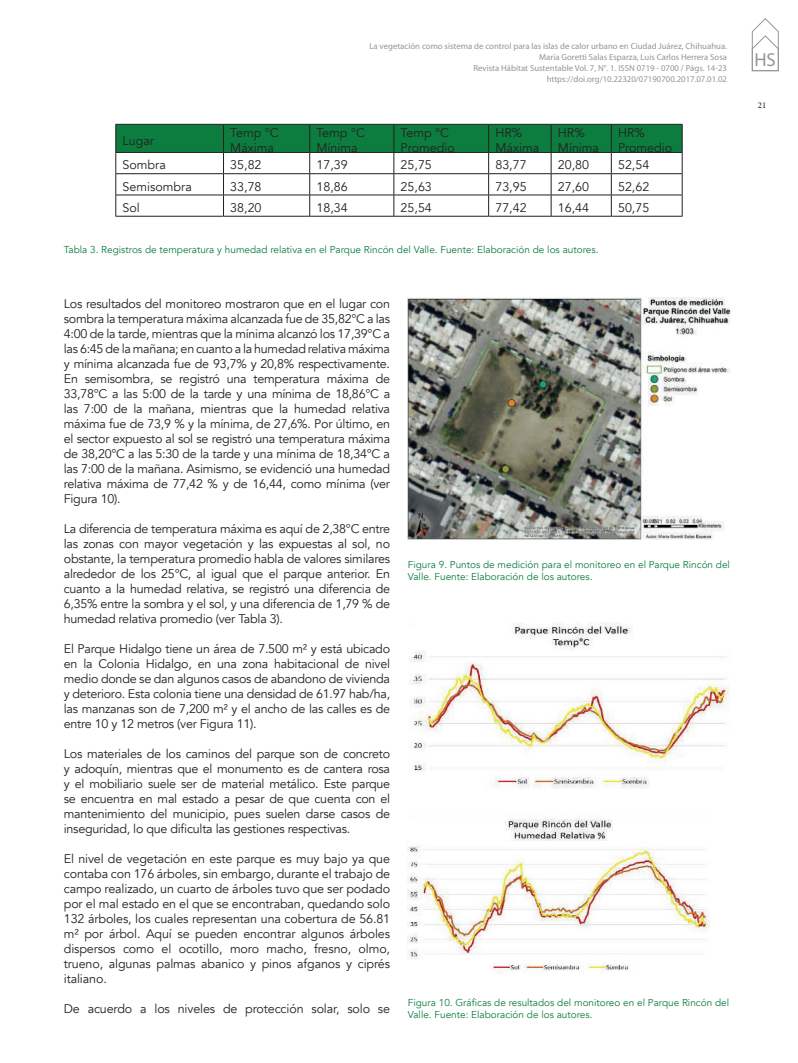
<style>
.page{position:relative;width:798px;height:1063px;background:#fff}
.page>*{position:absolute;margin:0;border:0;box-sizing:border-box;transform-origin:0 0}
.t1{font:18.75px "Myriad Pro";color:#939598}
.t2{font:12.5px/15px "Avenir";letter-spacing:-.02em;color:#231f20;text-align:justify}
.t3{font:12.5px/15px "Avenir";color:#231f20}
.t4{font:10px/12px "Avenir";color:#0c7d3e}
.t5{font:8.75px/11.2px "Myriad Pro";color:#939598;text-align:right}
.t6{font:8.75px "Minion Pro";color:#231f20}
</style>
<div class="page">
<svg style="left:751px;top:18px;width:27px;height:53px"></svg>
<img style="left:407px;top:298px;width:324px;height:242px">
<svg style="left:115px;top:124px;width:567px;height:92px"></svg>
<hr style="left:115px;top:216px;width:108px;height:1px;background:#231f20">
<hr style="left:223px;top:216px;width:86px;height:1px;background:#231f20">
<hr style="left:309px;top:216px;width:84px;height:1px;background:#231f20">
<hr style="left:393px;top:216px;width:95px;height:1px;background:#231f20">
<hr style="left:488px;top:216px;width:63px;height:1px;background:#231f20">
<hr style="left:551px;top:216px;width:60px;height:1px;background:#231f20">
<hr style="left:611px;top:216px;width:71px;height:1px;background:#231f20">
<img style="left:410px;top:623px;width:320px;height:165px">
<img style="left:407px;top:819px;width:303px;height:154px">
<p class="t5" style="left:369px;top:40px;width:359px">La vegetación como sistema de control para las islas de calor urbano en Ciudad Juárez, Chihuahua.<br>Maria Goretti Salas Esparza, Luis Carlos Herrera Sosa<br>Revista Hábitat Sustentable Vol. 7, N°. 1. ISSN 0719 - 0700 / Págs. 14-23 https://doi.org/10.22320/07190700.2017.07.01.02</p>
<p class="t2" style="left:122px;top:133px;width:33px">Lugar</p>
<p class="t3" style="left:230px;top:126px;width:50px">Temp °C<br>Máxima</p>
<p class="t3" style="left:316px;top:126px;width:50px">Temp °C<br>Mínima</p>
<p class="t3" style="left:400px;top:126px;width:56px">Temp °C<br>Promedio</p>
<p class="t3" style="left:495px;top:126px;width:45px">HR%<br>Máxima</p>
<p class="t3" style="left:557px;top:126px;width:43px">HR%<br>Mínima</p>
<p class="t3" style="left:617px;top:126px;width:56px">HR%<br>Promedio</p>
<p class="t2" style="left:122px;top:158px;width:45px">Sombra</p>
<p class="t2" style="left:230px;top:158px;width:33px">35,82</p>
<p class="t2" style="left:316px;top:158px;width:33px">17,39</p>
<p class="t2" style="left:400px;top:158px;width:33px">25,75</p>
<p class="t2" style="left:495px;top:158px;width:33px">83,77</p>
<p class="t2" style="left:557px;top:158px;width:33px">20,80</p>
<p class="t2" style="left:617px;top:158px;width:33px">52,54</p>
<p class="t3" style="left:122px;top:179px;width:71px">Semisombra</p>
<p class="t2" style="left:230px;top:179px;width:33px">33,78</p>
<p class="t2" style="left:316px;top:179px;width:33px">18,86</p>
<p class="t2" style="left:400px;top:179px;width:33px">25,63</p>
<p class="t2" style="left:495px;top:179px;width:33px">73,95</p>
<p class="t2" style="left:557px;top:179px;width:33px">27,60</p>
<p class="t2" style="left:617px;top:179px;width:33px">52,62</p>
<p class="t2" style="left:122px;top:200px;width:19px">Sol</p>
<p class="t2" style="left:230px;top:200px;width:33px">38,20</p>
<p class="t2" style="left:316px;top:200px;width:33px">18,34</p>
<p class="t2" style="left:400px;top:200px;width:33px">25,54</p>
<p class="t2" style="left:495px;top:200px;width:33px">77,42</p>
<p class="t2" style="left:557px;top:200px;width:33px">16,44</p>
<p class="t2" style="left:617px;top:200px;width:33px">50,75</p>
<p class="t4" style="left:64px;top:244px;width:536px">Tabla 3. Registros de temperatura y humedad relativa en el Parque Rincón del Valle. Fuente: Elaboración de los autores.</p>
<p class="t2" style="left:64px;top:296px;width:328px">Los resultados del monitoreo mostraron que en el lugar con sombra la temperatura máxima alcanzada fue de 35,82°C a las 4:00 de la tarde, mientras que la mínima alcanzó los 17,39°C a las 6:45 de la mañana; en cuanto a la humedad relativa máxima y mínima alcanzada fue de 93,7% y 20,8% respectivamente.<br>En semisombra, se registró una temperatura máxima de 33,78°C a las 5:00 de la tarde y una mínima de 18,86°C a las 7:00 de la mañana, mientras que la humedad relativa máxima fue de 73,9 % y la mínima, de 27,6%. Por último, en el sector expuesto al sol se registró una temperatura máxima de 38,20°C a las 5:30 de la tarde y una mínima de 18,34°C a las 7:00 de la mañana. Asimismo, se evidenció una humedad relativa máxima de 77,42 % y de 16,44, como mínima (ver Figura 10).</p>
<p class="t2" style="left:64px;top:521px;width:328px">La diferencia de temperatura máxima es aquí de 2,38°C entre las zonas con mayor vegetación y las expuestas al sol, no obstante, la temperatura promedio habla de valores similares alrededor de los 25°C, al igual que el parque anterior. En cuanto a la humedad relativa, se registró una diferencia de 6,35% entre la sombra y el sol, y una diferencia de 1,79 % de humedad relativa promedio (ver Tabla 3).</p>
<p class="t2" style="left:64px;top:641px;width:328px">El Parque Hidalgo tiene un área de 7.500 m² y está ubicado en la Colonia Hidalgo, en una zona habitacional de nivel medio donde se dan algunos casos de abandono de vivienda y deterioro. Esta colonia tiene una densidad de 61.97 hab/ha, las manzanas son de 7,200 m² y el ancho de las calles es de entre 10 y 12 metros (ver Figura 11).</p>
<p class="t2" style="left:64px;top:746px;width:328px">Los materiales de los caminos del parque son de concreto y adoquín, mientras que el monumento es de cantera rosa y el mobiliario suele ser de material metálico. Este parque se encuentra en mal estado a pesar de que cuenta con el mantenimiento del municipio, pues suelen darse casos de inseguridad, lo que dificulta las gestiones respectivas.</p>
<p class="t2" style="left:64px;top:851px;width:328px">El nivel de vegetación en este parque es muy bajo ya que contaba con 176 árboles, sin embargo, durante el trabajo de campo realizado, un cuarto de árboles tuvo que ser podado por el mal estado en el que se encontraban, quedando solo 132 árboles, los cuales representan una cobertura de 56.81 m² por árbol. Aquí se pueden encontrar algunos árboles dispersos como el ocotillo, moro macho, fresno, olmo, trueno, algunas palmas abanico y pinos afganos y ciprés italiano.</p>
<p class="t2" style="left:64px;top:1001px;width:327px">De acuerdo a los niveles de protección solar, solo se</p>
<p class="t4" style="left:407px;top:558px;width:323px">Figura 9. Puntos de medición para el monitoreo en el Parque Rincón del<br>Valle. Fuente: Elaboración de los autores.</p>
<p class="t4" style="left:407px;top:997px;width:322px">Figura 10. Gráficas de resultados del monitoreo en el Parque Rincón del<br>Valle. Fuente: Elaboración de los autores.</p>
<h1 class="t1" style="left:754px;top:48px;width:23px">HS</h1>
<p class="t6" style="left:757px;top:99px;width:10px">21</p>
</div>
